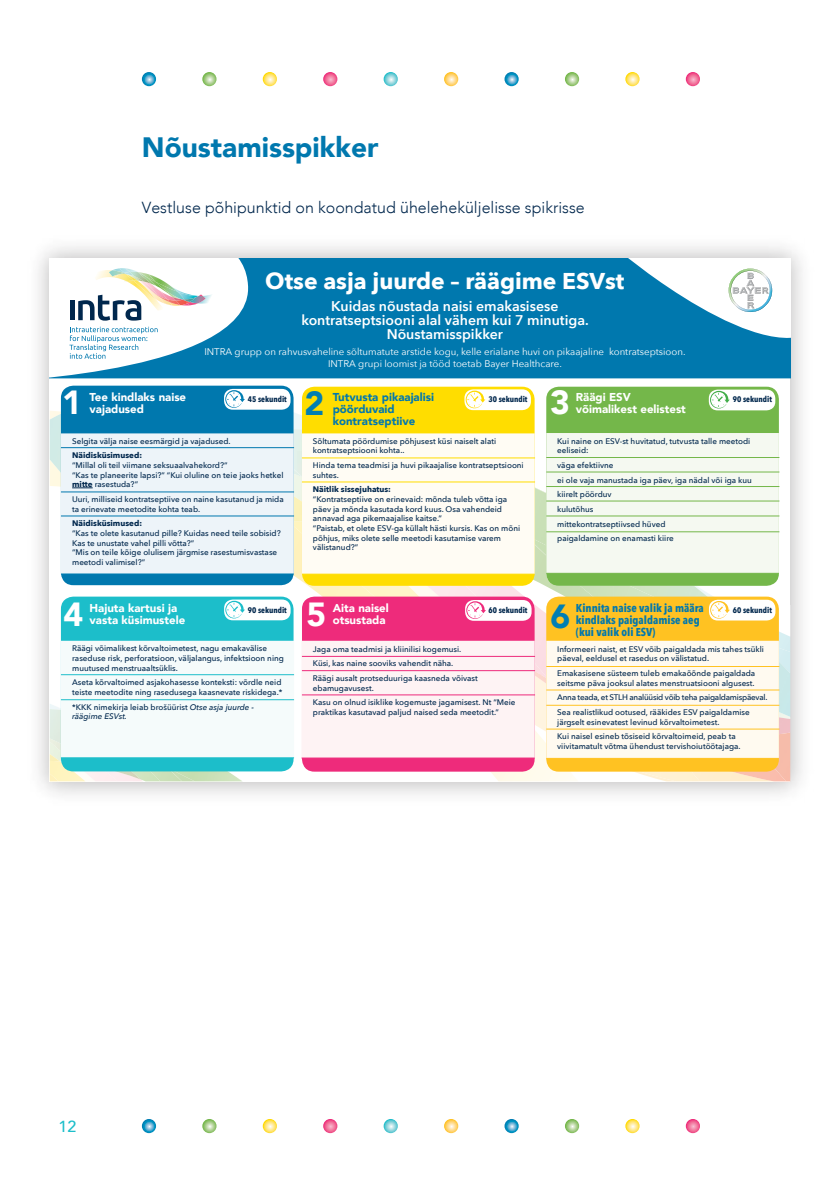
<style>
.page{position:relative;width:840px;height:1191px;background:#fff}
.page>*{position:absolute;margin:0;border:0;box-sizing:border-box;transform-origin:0 0}
.t1{font:900 33.4px "Avenir";color:#fff}
.t2{font:900 33.4px "Avenir";color:#007eb3}
.t3{font:900 28px "Avenir";color:#0078ae}
.t4{font:700 22.8px "Avenir Next";color:#fff}
.t5{font:300 16px "Avenir";color:#00274d}
.t6{font:500 16px "Avenir";color:#1cbeca}
.t7{font:600 14px/14px "Avenir Next";color:#fff;text-align:center}
.t8{font:900 11.4px/12.4px "Avenir";color:#fff}
.t9{font:700 11.4px/12.4px "Avenir Next Condensed";color:#0078ae}
.t10{font:900 11.4px/12.4px "Avenir";color:#0078ae}
.t11{font:9.6px/11.6px "Avenir Next";color:#fff;text-align:center}
.t12{font:500 8px/9.6px "Avenir Next";color:#00274d}
.t13{font:500 8px/14.6px "Avenir Next";letter-spacing:-.03em;color:#00274d}
.t14{font:700 8px "Avenir Next Condensed";color:#00274d}
.t15{font:700 8px "Avenir Next";color:#00274d}
.s1{font-weight:700}
.s2{font-style:italic}
</style>
<div class="page">
<svg style="left:323px;top:72px;width:14px;height:14px"></svg>
<svg style="left:444px;top:72px;width:14px;height:14px"></svg>
<svg style="left:142px;top:72px;width:14px;height:14px"></svg>
<svg style="left:383px;top:72px;width:14px;height:14px"></svg>
<svg style="left:202px;top:72px;width:14px;height:14px"></svg>
<svg style="left:262px;top:72px;width:15px;height:14px"></svg>
<svg style="left:685px;top:72px;width:14px;height:14px"></svg>
<svg style="left:504px;top:72px;width:14px;height:14px"></svg>
<svg style="left:564px;top:72px;width:14px;height:14px"></svg>
<svg style="left:625px;top:72px;width:14px;height:14px"></svg>
<svg style="left:323px;top:1119px;width:14px;height:14px"></svg>
<svg style="left:444px;top:1119px;width:14px;height:14px"></svg>
<svg style="left:142px;top:1119px;width:14px;height:14px"></svg>
<svg style="left:383px;top:1119px;width:14px;height:14px"></svg>
<svg style="left:202px;top:1119px;width:14px;height:14px"></svg>
<svg style="left:262px;top:1119px;width:15px;height:14px"></svg>
<svg style="left:685px;top:1119px;width:14px;height:14px"></svg>
<svg style="left:504px;top:1119px;width:14px;height:14px"></svg>
<svg style="left:564px;top:1119px;width:14px;height:14px"></svg>
<svg style="left:625px;top:1119px;width:14px;height:14px"></svg>
<img style="left:38px;top:246px;width:765px;height:549px">
<div style="left:263px;top:258px;width:526px;height:120px;background:#0078ae"></div>
<svg style="left:618px;top:258px;width:171px;height:119px"></svg>
<svg style="left:50px;top:258px;width:213px;height:123px"></svg>
<div style="left:224px;top:389px;width:66px;height:21px;background:#fff;border-radius:9px"></div>
<svg style="left:464px;top:389px;width:66px;height:21px"></svg>
<div style="left:708px;top:389px;width:66px;height:21px;background:#abd391;border-radius:9px"></div>
<svg style="left:50px;top:390px;width:739px;height:391px"></svg>
<hr style="left:61px;top:447px;width:233px;height:1px;background:#0078ae">
<hr style="left:302px;top:457px;width:232px;height:1px;background:#fd0">
<hr style="left:302px;top:481px;width:232px;height:1px;background:#fd0">
<hr style="left:546px;top:457px;width:233px;height:1px;background:#74b74a">
<hr style="left:546px;top:471px;width:233px;height:1px;background:#74b74a">
<hr style="left:546px;top:486px;width:233px;height:1px;background:#74b74a">
<hr style="left:546px;top:500px;width:233px;height:1px;background:#74b74a">
<hr style="left:546px;top:515px;width:233px;height:1px;background:#74b74a">
<hr style="left:546px;top:531px;width:233px;height:1px;background:#74b74a">
<hr style="left:546px;top:666px;width:233px;height:1px;background:#ffc222">
<hr style="left:546px;top:689px;width:233px;height:1px;background:#ffc222">
<hr style="left:546px;top:705px;width:233px;height:1px;background:#ffc222">
<hr style="left:546px;top:728px;width:233px;height:1px;background:#ffc222">
<hr style="left:302px;top:656px;width:232px;height:1px;background:#ee2a7b">
<hr style="left:302px;top:670px;width:232px;height:1px;background:#ee2a7b">
<hr style="left:302px;top:694px;width:232px;height:1px;background:#ee2a7b">
<hr style="left:61px;top:491px;width:233px;height:1px;background:#0078ae">
<hr style="left:61px;top:674px;width:233px;height:1px;background:#1cbeca">
<hr style="left:61px;top:699px;width:233px;height:1px;background:#1cbeca">
<hr style="left:61px;top:515px;width:233px;height:1px;background:#0078ae">
<h2 class="t3" style="left:142px;top:123px;width:238px">Nõustamisspikker</h2>
<h3 class="t5" style="left:142px;top:198px;width:444px">Vestluse põhipunktid on koondatud üheleheküljelisse spikrisse</h3>
<h3 class="t4" style="left:265px;top:261px;width:360px">Otse asja juurde – räägime ESVst</h3>
<h3 class="t7" style="left:301px;top:298px;width:289px">Kuidas nõustada naisi emakasisese kontratseptsiooni alal vähem kui 7 minutiga.<br>Nõustamisspikker</h3>
<p class="t11" style="left:204px;top:346px;width:482px">INTRA grupp on rahvusvaheline sõltumatute arstide kogu, kelle erialane huvi on pikaajaline kontratseptsioon.<br>INTRA grupi loomist ja tööd toetab Bayer Healthcare.</p>
<h1 class="t1" style="left:62px;top:374px;width:21px">1</h1>
<h1 class="t2" style="left:304px;top:375px;width:21px">2</h1>
<h1 class="t1" style="left:550px;top:374px;width:21px">3</h1>
<h3 class="t8" style="left:90px;top:390px;width:98px">Tee kindlaks naise vajadused</h3>
<h3 class="t10" style="left:332px;top:390px;width:103px">Tutvusta pikaajalisi pöörduvaid kontratseptiive</h3>
<h3 class="t8" style="left:575px;top:390px;width:112px">Räägi ESV võimalikest eelistest</h3>
<p class="t14" style="left:248px;top:394px;width:40px">45 sekundit</p>
<p class="t14" style="left:488px;top:394px;width:40px">30 sekundit</p>
<p class="t14" style="left:732px;top:394px;width:40px">90 sekundit</p>
<p class="t12" style="left:72px;top:436px;width:160px">Selgita välja naise eesmärgid ja vajadused.</p>
<p class="t15" style="left:72px;top:448px;width:71px">Näidisküsimused:</p>
<p class="t12" style="left:72px;top:460px;width:213px">“Millal oli teil viimane seksuaalvahekord?“<br>“Kas te planeerite lapsi?” “Kui oluline on teie jaoks hetkel <span class="s1">mitte</span> rasestuda?”</p>
<p class="t12" style="left:72px;top:494px;width:213px">Uuri, milliseid kontratseptiive on naine kasutanud ja mida ta erinevate meetodite kohta teab.</p>
<p class="t15" style="left:72px;top:516px;width:71px">Näidisküsimused:</p>
<p class="t12" style="left:72px;top:528px;width:210px">“Kas te olete kasutanud pille? Kuidas need teile sobisid?<br>Kas te unustate vahel pilli võtta?”<br>“Mis on teile kõige olulisem järgmise rasestumisvastase meetodi valimisel?”</p>
<p class="t12" style="left:313px;top:436px;width:185px">Sõltumata pöördumise põhjusest küsi naiselt alati kontratseptsiooni kohta..</p>
<p class="t12" style="left:313px;top:460px;width:212px">Hinda tema teadmisi ja huvi pikaajalise kontratseptsiooni suhtes.</p>
<p class="t15" style="left:313px;top:482px;width:79px">Näitlik sissejuhatus:</p>
<p class="t12" style="left:313px;top:494px;width:209px">“Kontratseptiive on erinevaid: mõnda tuleb võtta iga päev ja mõnda kasutada kord kuus. Osa vahendeid annavad aga pikemaajalise kaitse.“<br>“Paistab, et olete ESV-ga küllalt hästi kursis. Kas on mõni põhjus, miks olete selle meetodi kasutamise varem välistanud?”</p>
<p class="t12" style="left:557px;top:436px;width:194px">Kui naine on ESV-st huvitatud, tutvusta talle meetodi eeliseid:</p>
<p class="t12" style="left:557px;top:457px;width:196px;line-height:14.6px">väga efektiivne<br>ei ole vaja manustada iga päev, iga nädal või iga kuu kiirelt pöörduv<br>kulutõhus<br>mittekontratseptiivsed hüved<br>paigaldamine on enamasti kiire</p>
<h1 class="t1" style="left:63px;top:586px;width:21px">4</h1>
<h1 class="t1" style="left:306px;top:586px;width:21px">5</h1>
<h1 class="t2" style="left:550px;top:587px;width:21px">6</h1>
<h3 class="t9" style="left:575px;top:601px;width:129px">Kinnita naise valik ja määra kindlaks paigaldamise aeg (kui valik oli ESV)</h3>
<h3 class="t8" style="left:332px;top:601px;width:58px">Aita naisel otsustada</h3>
<h3 class="t8" style="left:90px;top:601px;width:97px">Hajuta kartusi ja vasta küsimustele</h3>
<p class="t14" style="left:248px;top:605px;width:40px">90 sekundit</p>
<p class="t14" style="left:488px;top:605px;width:40px">60 sekundit</p>
<p class="t14" style="left:732px;top:605px;width:40px">60 sekundit</p>
<p class="t12" style="left:72px;top:643px;width:213px">Räägi võimalikest kõrvaltoimetest, nagu emakavälise raseduse risk, perforatsioon, väljalangus, infektsioon ning muutused menstruaaltsüklis.</p>
<p class="t12" style="left:72px;top:677px;width:212px">Aseta kõrvaltoimed asjakohasesse konteksti: võrdle neid teiste meetodite ning rasedusega kaasnevate riskidega.*</p>
<p class="t12" style="left:72px;top:702px;width:183px">*KKK nimekirja leiab brošüürist <span class="s2">Otse asja juurde - räägime ESVst.</span></p>
<p class="t12" style="left:313px;top:641px;width:166px;line-height:14.6px">Jaga oma teadmisi ja kliinilisi kogemusi.<br>Küsi, kas naine sooviks vahendit näha.<br>Räägi ausalt protseduuriga kaasneda võivast</p>
<p class="t12" style="left:313px;top:680px;width:204px;line-height:14.6px">ebamugavusest.<br>Kasu on olnud isiklike kogemuste jagamisest. Nt “Meie</p>
<p class="t12" style="left:313px;top:707px;width:187px">praktikas kasutavad paljud naised seda meetodit.”</p>
<p class="t12" style="left:557px;top:644px;width:208px">Informeeri naist, et ESV võib paigaldada mis tahes tsükli päeval, eeldusel et rasedus on välistatud.</p>
<p class="t12" style="left:557px;top:668px;width:199px">Emakasisene süsteem tuleb emakaõõnde paigaldada seitsme päva jooksul alates menstruatsiooni algusest.</p>
<p class="t13" style="left:557px;top:690px;width:212px">Anna teada, et STLH analüüsid võib teha paigaldamispäeval.<br>Sea realistlikud ootused, rääkides ESV paigaldamise</p>
<p class="t12" style="left:557px;top:714px;width:180px;line-height:14.6px">järgselt esinevatest levinud kõrvaltoimetest.<br>Kui naisel esineb tõsiseid kõrvaltoimeid, peab ta</p>
<p class="t12" style="left:557px;top:741px;width:185px">viivitamatult võtma ühendust tervishoiutöötajaga.</p>
<h3 class="t6" style="left:59px;top:1113px;width:19px">12</h3>
</div>
